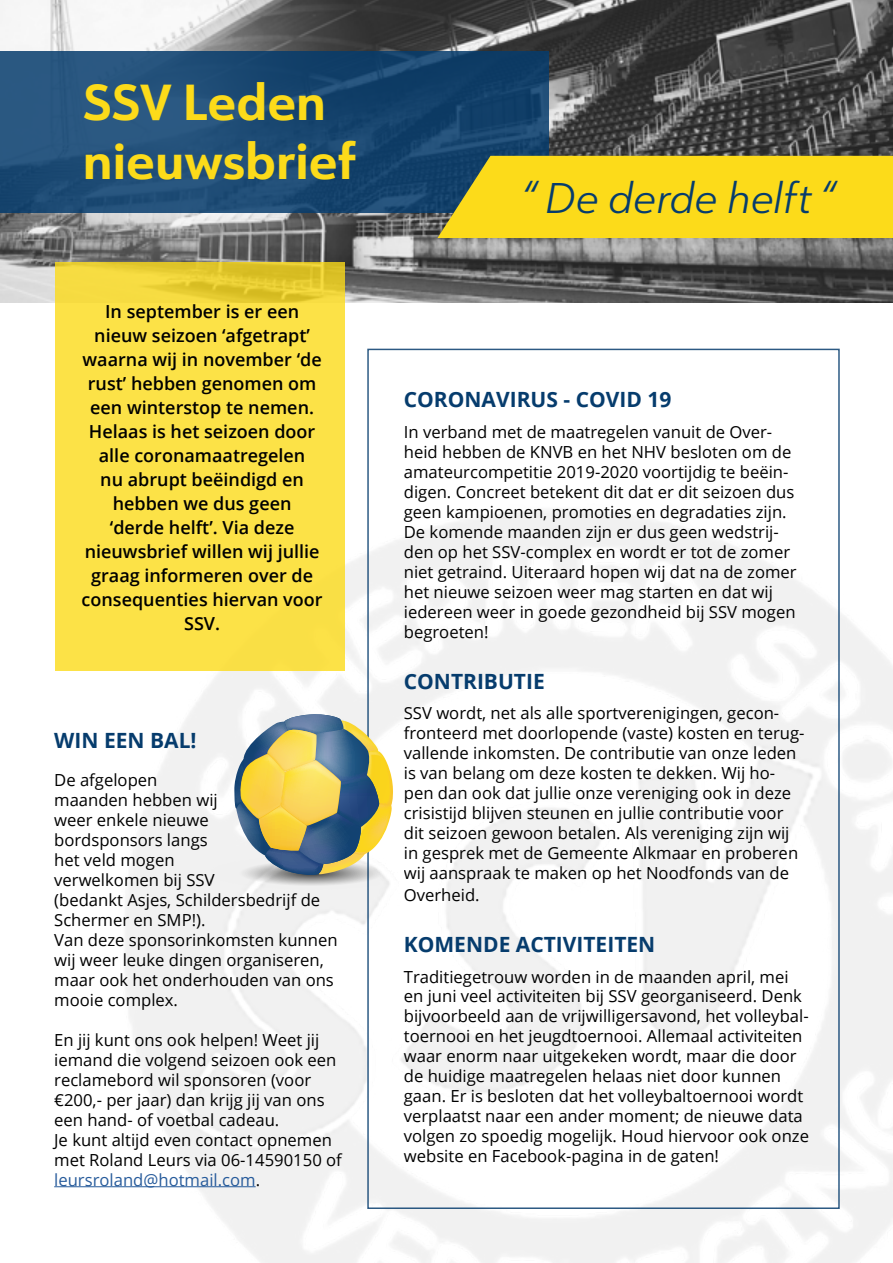
<style>
.page{position:relative;width:893px;height:1263px;background:#fff}
.page>*{position:absolute;margin:0;border:0;box-sizing:border-box;transform-origin:0 0}
.t1{font:700 49.5px/59.4px "URW Form";color:#fcdb1a}
.t2{font:italic 300 42px "URW Form";color:#063c6d}
.t3{font:700 21px "Open Sans";color:#063c6d}
.t4{font:600 18px/24px "Open Sans";color:#000;text-align:center}
.t5{font:16.65px/20px "Open Sans";color:#000}
.s1{color:#275b9b}
</style>
<div class="page">
<img style="left:0;top:0;width:893px;height:303px">
<svg style="left:0;top:51px;width:548px;height:162px;background:#1c4a74"></svg>
<div style="left:55px;top:263px;width:290px;height:408px;background:#fce247"></div>
<div style="left:437px;top:156px;width:456px;height:82px;background:#fcdb1a"></div>
<hr style="left:54px;top:1186px;width:202px;height:1px;background:#275b9b">
<svg style="left:212px;top:710px;width:192px;height:180px"></svg>
<svg style="left:251px;top:701px;width:127px;height:127px"></svg>
<svg style="left:234px;top:714px;width:159px;height:159px;background:#9d9c67"></svg>
<h1 class="t1" style="left:83px;top:70px;width:274px">SSV Leden nieuwsbrief</h1>
<p class="t4" style="left:82px;top:299px;width:242px">In september is er een nieuw seizoen ‘afgetrapt’ waarna wij in november ‘de rust’ hebben genomen om een winterstop te nemen.<br>Helaas is het seizoen door alle coronamaatregelen<br>nu abrupt beëindigd en hebben we dus geen<br>‘derde helft’. Via deze nieuwsbrief willen wij jullie graag informeren over de consequenties hiervan voor<br>SSV.</p>
<p class="t3" style="left:54px;top:725px;width:144px">WIN EEN BAL!</p>
<p class="t5" style="left:54px;top:769px;width:285px">De afgelopen<br>maanden hebben wij<br>weer enkele nieuwe<br>bordsponsors langs<br>het veld mogen<br>verwelkomen bij SSV<br>(bedankt Asjes, Schildersbedrijf de<br>Schermer en SMP!).<br>Van deze sponsorinkomsten kunnen wij weer leuke dingen organiseren, maar ook het onderhouden van ons mooie complex.</p>
<p class="t5" style="left:54px;top:1029px;width:289px">En jij kunt ons ook helpen! Weet jij iemand die volgend seizoen ook een reclamebord wil sponsoren (voor €200,- per jaar) dan krijg jij van ons een hand- of voetbal cadeau.<br>Je kunt altijd even contact opnemen met Roland Leurs via 06-14590150 of <span class="s1">leursroland@hotmail.com</span>.</p>
<h2 class="t2" style="left:522px;top:170px;width:314px">“ De derde helft “</h2>
<p class="t3" style="left:404px;top:385px;width:269px">CORONAVIRUS - COVID 19</p>
<p class="t5" style="left:404px;top:421px;width:394px">In verband met de maatregelen vanuit de Over&shy;heid hebben de KNVB en het NHV besloten om de amateurcompetitie 2019-2020 voortijdig te beëin&shy;digen. Concreet betekent dit dat er dit seizoen dus geen kampioenen, promoties en degradaties zijn.<br>De komende maanden zijn er dus geen wedstrij&shy;den op het SSV-complex en wordt er tot de zomer niet getraind. Uiteraard hopen wij dat na de zomer het nieuwe seizoen weer mag starten en dat wij iedereen weer in goede gezondheid bij SSV mogen begroeten!</p>
<p class="t3" style="left:404px;top:666px;width:142px">CONTRIBUTIE</p>
<p class="t5" style="left:404px;top:703px;width:402px">SSV wordt, net als alle sportverenigingen, gecon&shy;fronteerd met doorlopende (vaste) kosten en terug&shy;vallende inkomsten. De contributie van onze leden is van belang om deze kosten te dekken. Wij ho&shy;pen dan ook dat jullie onze vereniging ook in deze crisistijd blijven steunen en jullie contributie voor dit seizoen gewoon betalen. Als vereniging zijn wij in gesprek met de Gemeente Alkmaar en proberen wij aanspraak te maken op het Noodfonds van de</p>
<p class="t5" style="left:404px;top:884px;width:77px">Overheid.</p>
<p class="t3" style="left:404px;top:929px;width:253px">KOMENDE ACTIVITEITEN</p>
<p class="t5" style="left:404px;top:966px;width:407px">Traditiegetrouw worden in de maanden april, mei en juni veel activiteiten bij SSV georganiseerd. Denk bijvoorbeeld aan de vrijwilligersavond, het volleybal&shy;toernooi en het jeugdtoernooi. Allemaal activiteiten waar enorm naar uitgekeken wordt, maar die door de huidige maatregelen helaas niet door kunnen gaan. Er is besloten dat het volleybaltoernooi wordt verplaatst naar een ander moment; de nieuwe data volgen zo spoedig mogelijk. Houd hiervoor ook onze website en Facebook-pagina in de gaten!</p>
</div>
